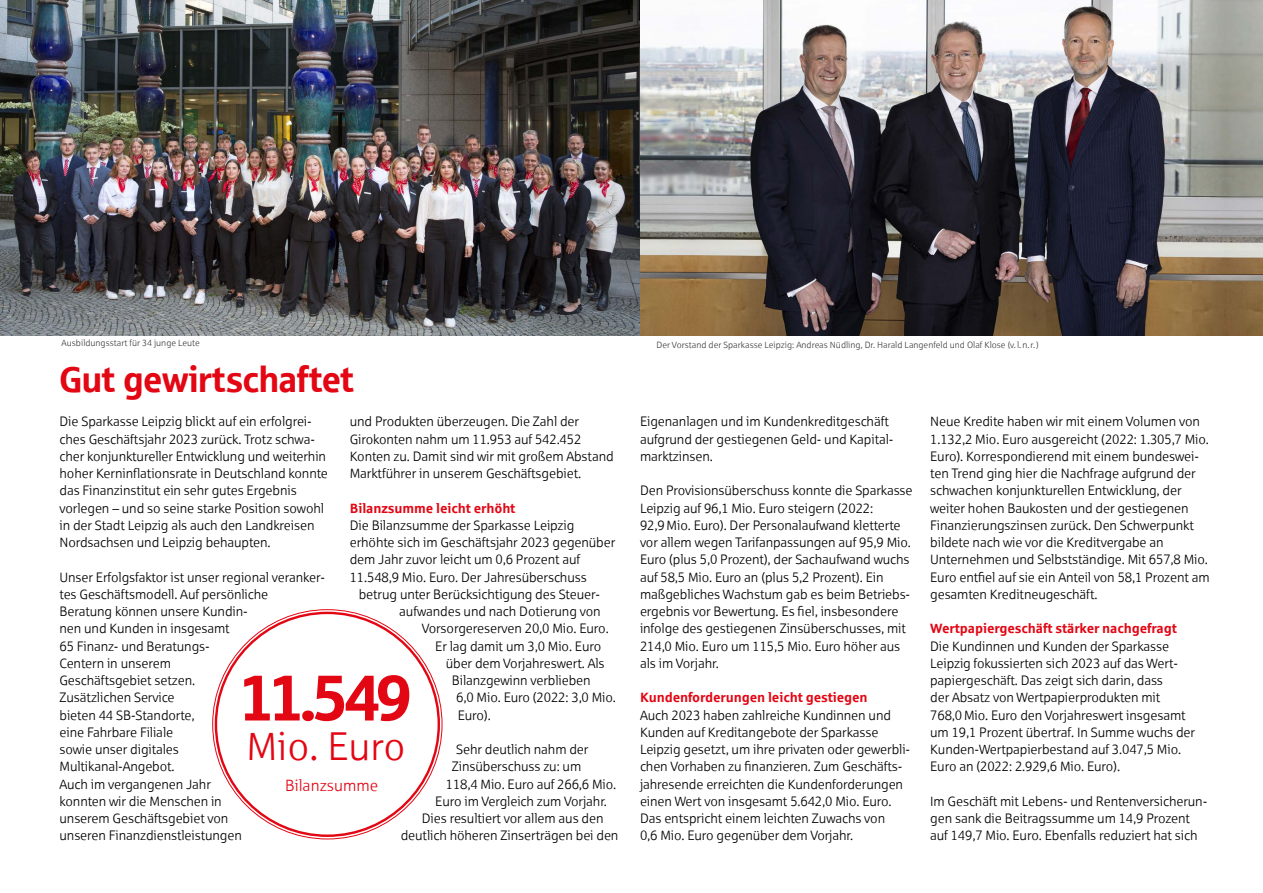
<style>
.page{position:relative;width:1263px;height:893px;background:#fff}
.page>*{position:absolute;margin:0;border:0;box-sizing:border-box;transform-origin:0 0}
.t1{font:64.5px "Sparkasse Head";color:#e30613}
.t2{font:39.3px "Sparkasse Lt";color:#e30613}
.t3{font:36px "Sparkasse Head";color:#e30613}
.t4{font:16.05px "Sparkasse Lt";color:#e30613}
.t5{font:13.5px/17.2px "Sparkasse Lt";letter-spacing:-.01em;color:#000}
.t6{font:700 13.5px "Sparkasse Rg";letter-spacing:-.01em;color:#e30613}
.t7{font:9px "Sparkasse Lt";color:#404040}
</style>
<div class="page">
<img style="left:0;top:0;width:640px;height:335px">
<img style="left:640px;top:0;width:623px;height:335px">
<p class="t7" style="left:62px;top:338px;width:140px">Ausbildungsstart für 34 junge Leute</p>
<p class="t7" style="left:656px;top:340px;width:384px">Der Vorstand der Sparkasse Leipzig: Andreas Nüdling, Dr. Harald Langenfeld und Olaf Klose (v. l.n.r.)</p>
<h3 class="t3" style="left:60px;top:356px;width:296px">Gut gewirtschaftet</h3>
<p class="t5" style="left:60px;top:413px;width:270px">Die Sparkasse Leipzig blickt auf ein erfolgrei&shy;ches Geschäftsjahr 2023 zurück. Trotz schwa&shy;cher konjunktureller Entwicklung und weiterhin hoher Kerninflationsrate in Deutschland konnte das Finanzinstitut ein sehr gutes Ergebnis vorlegen – und so seine starke Position sowohl in der Stadt Leipzig als auch den Landkreisen Nordsachsen und Leipzig behaupten.</p>
<p class="t5" style="left:60px;top:568px;width:267px">Unser Erfolgsfaktor ist unser regional veranker&shy;tes Geschäftsmodell. Auf persönliche<br>Beratung können unsere Kundin-<br>nen und Kunden in insgesamt<br>65 Finanz- und Beratungs-<br>Centern in unserem<br>Geschäftsgebiet setzen.<br>Zusätzlichen Service<br>bieten 44 SB-Standorte,<br>eine Fahrbare Filiale<br>sowie unser digitales<br>Multikanal-Angebot.<br>Auch im vergangenen Jahr<br>konnten wir die Menschen in<br>unserem Geschäftsgebiet von<br>unseren Finanzdienstleistungen</p>
<p class="t5" style="left:350px;top:413px;width:265px">und Produkten überzeugen. Die Zahl der Girokonten nahm um 11.953 auf 542.452<br>Konten zu. Damit sind wir mit großem Abstand Marktführer in unserem Geschäftsgebiet.</p>
<p class="t6" style="left:350px;top:499px;width:167px">Bilanzsumme leicht erhöht</p>
<p class="t5" style="left:350px;top:516px;width:267px">Die Bilanzsumme der Sparkasse Leipzig erhöhte sich im Geschäftsjahr 2023 gegenüber dem Jahr zuvor leicht um 0,6 Prozent auf 11.548,9 Mio. Euro. Der Jahresüberschuss</p>
<p class="t5" style="left:359px;top:585px;width:241px">betrug unter Berücksichtigung des Steuer-</p>
<p class="t5" style="left:399px;top:603px;width:203px">aufwandes und nach Dotierung von</p>
<p class="t5" style="left:422px;top:620px;width:188px">Vorsorgereserven 20,0 Mio. Euro.</p>
<p class="t5" style="left:435px;top:637px;width:167px">Er lag damit um 3,0 Mio. Euro</p>
<p class="t5" style="left:446px;top:654px;width:160px">über dem Vorjahreswert. Als</p>
<p class="t5" style="left:452px;top:672px;width:140px">Bilanzgewinn verblieben</p>
<p class="t5" style="left:456px;top:689px;width:161px">6,0 Mio. Euro (2022: 3,0 Mio.</p>
<p class="t5" style="left:458px;top:706px;width:35px">Euro).</p>
<p class="t5" style="left:456px;top:741px;width:134px">Sehr deutlich nahm der</p>
<p class="t5" style="left:452px;top:758px;width:131px">Zinsüberschuss zu: um</p>
<p class="t5" style="left:446px;top:775px;width:172px">118,4 Mio. Euro auf 266,6 Mio.</p>
<p class="t5" style="left:435px;top:792px;width:173px">Euro im Vergleich zum Vorjahr.</p>
<p class="t5" style="left:422px;top:810px;width:183px">Dies resultiert vor allem aus den</p>
<p class="t5" style="left:401px;top:827px;width:219px">deutlich höheren Zinserträgen bei den</p>
<h1 class="t1" style="left:240px;top:657px;width:172px">11.549</h1>
<h2 class="t2" style="left:247px;top:723px;width:160px">Mio. Euro</h2>
<p class="t4" style="left:285px;top:776px;width:95px">Bilanzsumme</p>
<p class="t5" style="left:640px;top:413px;width:255px">Eigenanlagen und im Kundenkreditgeschäft aufgrund der gestiegenen Geld- und Kapital&shy;marktzinsen.</p>
<p class="t5" style="left:640px;top:482px;width:274px">Den Provisionsüberschuss konnte die Sparkasse Leipzig auf 96,1 Mio. Euro steigern (2022:<br>92,9 Mio. Euro). Der Personalaufwand kletterte vor allem wegen Tarifanpassungen auf 95,9 Mio.<br>Euro (plus 5,0 Prozent), der Sachaufwand wuchs auf 58,5 Mio. Euro an (plus 5,2 Prozent). Ein maßgebliches Wachstum gab es beim Betriebs&shy;ergebnis vor Bewertung. Es fiel, insbesondere infolge des gestiegenen Zinsüberschusses, mit 214,0 Mio. Euro um 115,5 Mio. Euro höher aus als im Vorjahr.</p>
<p class="t6" style="left:640px;top:689px;width:229px">Kundenforderungen leicht gestiegen</p>
<p class="t5" style="left:640px;top:706px;width:272px">Auch 2023 haben zahlreiche Kundinnen und Kunden auf Kreditangebote der Sparkasse Leipzig gesetzt, um ihre privaten oder gewerbli&shy;chen Vorhaben zu finanzieren. Zum Geschäfts&shy;jahresende erreichten die Kundenforderungen einen Wert von insgesamt 5.642,0 Mio. Euro.<br>Das entspricht einem leichten Zuwachs von<br>0,6 Mio. Euro gegenüber dem Vorjahr.</p>
<p class="t5" style="left:930px;top:413px;width:281px">Neue Kredite haben wir mit einem Volumen von 1.132,2 Mio. Euro ausgereicht (2022: 1.305,7 Mio.<br>Euro). Korrespondierend mit einem bundeswei&shy;ten Trend ging hier die Nachfrage aufgrund der schwachen konjunkturellen Entwicklung, der weiter hohen Baukosten und der gestiegenen Finanzierungszinsen zurück. Den Schwerpunkt bildete nach wie vor die Kreditvergabe an Unternehmen und Selbstständige. Mit 657,8 Mio.<br>Euro entfiel auf sie ein Anteil von 58,1 Prozent am gesamten Kreditneugeschäft.</p>
<p class="t6" style="left:930px;top:620px;width:248px">Wertpapiergeschäft stärker nachgefragt</p>
<p class="t5" style="left:930px;top:637px;width:266px">Die Kundinnen und Kunden der Sparkasse Leipzig fokussierten sich 2023 auf das Wert&shy;papiergeschäft. Das zeigt sich darin, dass<br>der Absatz von Wertpapierprodukten mit 768,0 Mio. Euro den Vorjahreswert insgesamt um 19,1 Prozent übertraf. In Summe wuchs der Kunden-Wertpapierbestand auf 3.047,5 Mio.<br>Euro an (2022: 2.929,6 Mio. Euro).</p>
<p class="t5" style="left:930px;top:792px;width:279px">Im Geschäft mit Lebens- und Rentenversicherun&shy;gen sank die Beitragssumme um 14,9 Prozent auf 149,7 Mio. Euro. Ebenfalls reduziert hat sich</p>
</div>
